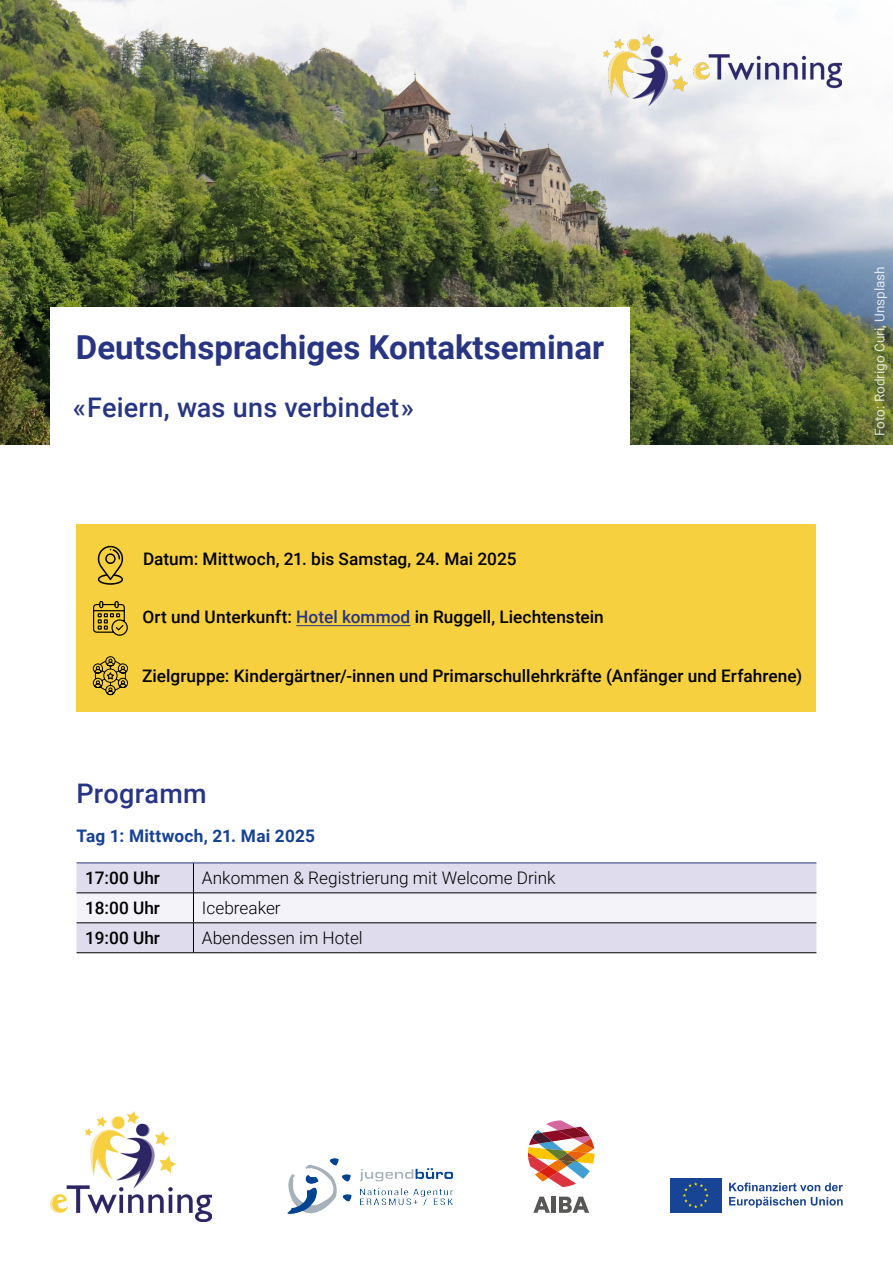
<style>
.page{position:relative;width:893px;height:1263px;background:#fff}
.page>*{position:absolute;margin:0;border:0;box-sizing:border-box;transform-origin:0 0}
.t1{font:700 33px "Roboto";color:#283583}
.t2{font:500 27px "Roboto";letter-spacing:.01em;color:#283583}
.t3{font:500 17.25px "Roboto";letter-spacing:.005em;color:#000}
.t4{font:300 17.25px "Roboto";color:#000}
.t5{font:700 17.25px "Roboto";letter-spacing:.01em;color:#164194}
.t6{font:13.5px "Roboto";color:#fff}
.s1{color:#283583}
</style>
<div class="page">
<div style="left:76px;top:524px;width:740px;height:188px;background:#f7d03f"></div>
<img style="left:0;top:0;width:893px;height:444px">
<hr style="left:296px;top:625px;width:114px;height:1px;background:#283583">
<div style="left:50px;top:307px;width:579px;height:138px;background:#fff"></div>
<div style="left:77px;top:864px;width:739px;height:28px;background:#dedced"></div>
<hr style="left:193px;top:863px;width:1px;height:30px;background:#000">
<svg style="left:77px;top:893px;width:739px;height:59px"></svg>
<hr style="left:77px;top:863px;width:116px;height:1px;background:#283583">
<hr style="left:193px;top:863px;width:623px;height:1px;background:#283583">
<hr style="left:77px;top:892px;width:116px;height:1px;background:#000">
<hr style="left:193px;top:892px;width:623px;height:1px;background:#000">
<hr style="left:77px;top:922px;width:116px;height:1px;background:#000">
<hr style="left:193px;top:922px;width:623px;height:1px;background:#000">
<hr style="left:77px;top:952px;width:116px;height:1px;background:#000">
<hr style="left:193px;top:952px;width:623px;height:1px;background:#000">
<svg style="left:93px;top:601px;width:35px;height:35px"></svg>
<svg style="left:97px;top:545px;width:26px;height:40px"></svg>
<svg style="left:92px;top:656px;width:36px;height:40px"></svg>
<svg style="left:533px;top:1196px;width:17px;height:17px"></svg>
<div style="left:551px;top:1196px;width:5px;height:17px;background:#575756"></div>
<svg style="left:559px;top:1196px;width:30px;height:17px"></svg>
<svg style="left:528px;top:1120px;width:67px;height:67px"></svg>
<img style="left:50px;top:1111px;width:161px;height:111px">
<svg style="left:670px;top:1212px;width:52px;height:1px"></svg>
<div style="left:670px;top:1178px;width:52px;height:34px;background:#174494"></div>
<svg style="left:683px;top:1182px;width:26px;height:26px"></svg>
<svg style="left:729px;top:1182px;width:114px;height:9px"></svg>
<svg style="left:729px;top:1197px;width:114px;height:11px"></svg>
<img style="left:287px;top:1158px;width:167px;height:56px">
<img style="left:185px;top:0;width:708px;height:384px">
<img style="left:604px;top:34px;width:238px;height:71px">
<h1 class="t1" style="left:76px;top:325px;width:530px">Deutschsprachiges Kontaktseminar</h1>
<h2 class="t2" style="left:73px;top:389px;width:342px">«Feiern, was uns verbindet»</h2>
<p class="t3" style="left:143px;top:547px;width:375px">Datum: Mittwoch, 21. bis Samstag, 24. Mai 2025</p>
<p class="t3" style="left:143px;top:605px;width:463px">Ort und Unterkunft: <span class="s1">Hotel kommod</span> in Ruggell, Liechtenstein</p>
<p class="t3" style="left:142px;top:664px;width:662px">Zielgruppe: Kindergärtner/-innen und Primarschullehrkräfte (Anfänger und Erfahrene)</p>
<h2 class="t2" style="left:77px;top:775px;width:132px">Programm</h2>
<p class="t5" style="left:77px;top:824px;width:240px">Tag 1: Mittwoch, 21. Mai 2025</p>
<p class="t3" style="left:85px;top:866px;width:76px">17:00 Uhr</p>
<p class="t4" style="left:202px;top:866px;width:355px">Ankommen &amp; Registrierung mit Welcome Drink</p>
<p class="t3" style="left:85px;top:896px;width:76px">18:00 Uhr</p>
<p class="t4" style="left:202px;top:896px;width:80px">Icebreaker</p>
<p class="t3" style="left:85px;top:926px;width:76px">19:00 Uhr</p>
<p class="t4" style="left:202px;top:926px;width:162px">Abendessen im Hotel</p>
<p class="t6" style="left:870px;top:436px;width:171px;rotate:-90deg">Foto: Rodrigo Curi, Unsplash</p>
</div>
